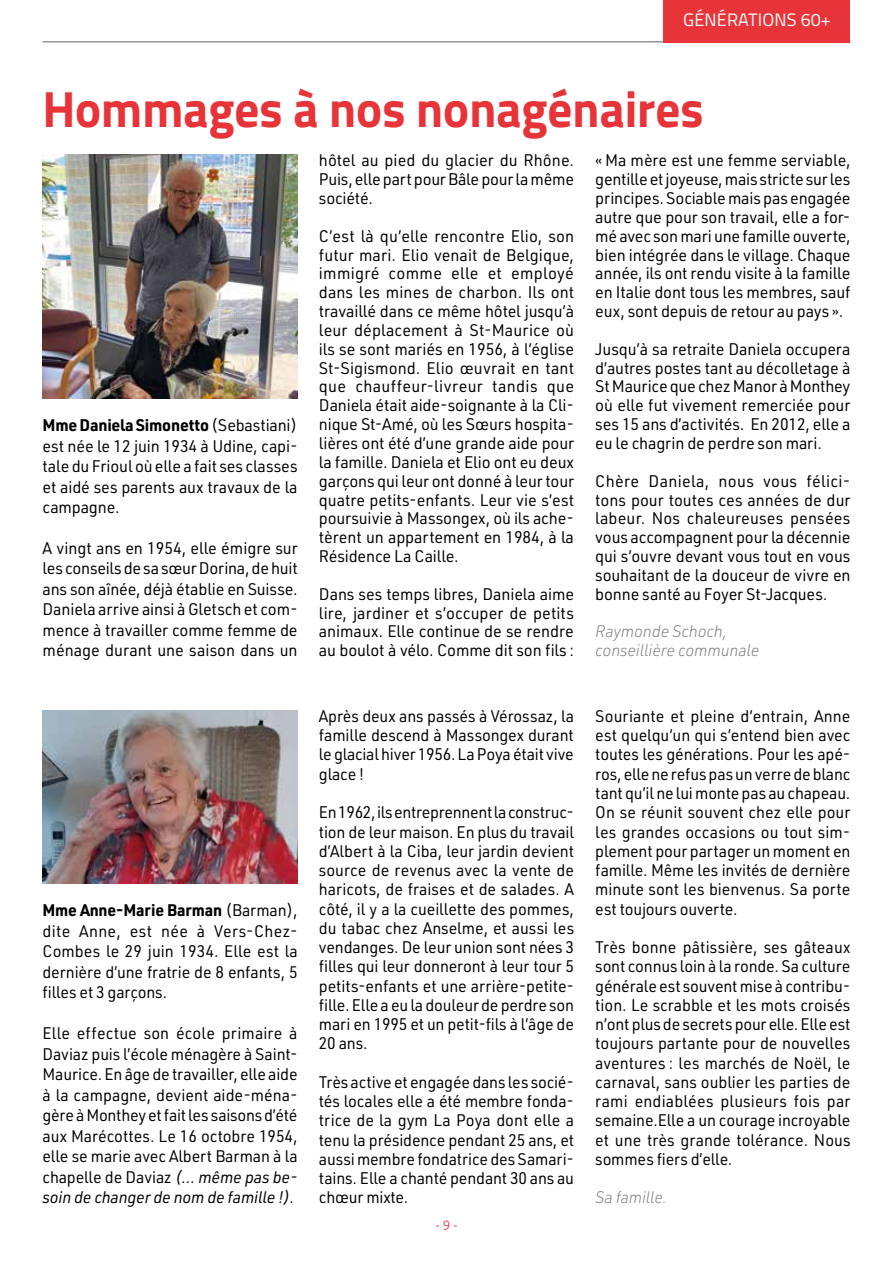
<style>
.page{position:relative;width:893px;height:1263px;background:#fff}
.page>*{position:absolute;margin:0;border:0;box-sizing:border-box;transform-origin:0 0}
.t1{font:700 51px "Titillium Web";color:#e73439;scale:.96 1}
.t2{font:18px "Titillium Web";letter-spacing:.01em;color:#fff}
.t3{font:16.5px/19.2px "URWDIN";letter-spacing:-.01em;color:#000;text-align:justify;scale:.96 1}
.t4{font:16.5px/18.9px "URWDIN";letter-spacing:-.01em;color:#000;text-align:justify}
.t5{font:italic 300 16.5px/18.9px "URWDIN";letter-spacing:-.01em;color:#878787}
.t6{font:italic 300 16.5px "URWDIN";letter-spacing:-.01em;color:#878787;scale:.96 1}
.t7{font:300 13.5px "Ubuntu";color:#e73439}
.s1{font-weight:700}
.s2{font-style:italic}
</style>
<div class="page">
<hr style="left:43px;top:41px;width:807px;height:2px;background:#939599">
<div style="left:663px;top:0;width:187px;height:43px;background:#e73439"></div>
<img style="left:43px;top:710px;width:255px;height:173px">
<img style="left:42px;top:154px;width:256px;height:244px">
<p class="t2" style="left:683px;top:7px;width:149px">GÉNÉRATIONS 60+</p>
<h1 class="t1" style="left:42px;top:70px;width:690px">Hommages à nos nonagénaires</h1>
<p class="t4" style="left:43px;top:415px;width:257px;line-height:20.4px"><span class="s1">Mme Daniela Simonetto</span> (Sebastiani) est née le 12 juin 1934 à Udine, capi&shy;tale du Frioul où elle a fait ses classes et aidé ses parents aux travaux de la campagne.</p>
<p class="t4" style="left:43px;top:537px;width:257px;line-height:20.4px">A vingt ans en 1954, elle émigre sur les conseils de sa sœur Dorina, de huit ans son aînée, déjà établie en Suisse.<br>Daniela arrive ainsi à Gletsch et com&shy;mence à travailler comme femme de ménage durant une saison dans un</p>
<p class="t3" style="left:43px;top:899px;width:267px;line-height:20.5px"><span class="s1">Mme Anne-Marie Barman</span> (Barman), dite Anne, est née à Vers-Chez-Combes le 29 juin 1934. Elle est la dernière d’une fratrie de 8 enfants, 5 filles et 3 garçons.</p>
<p class="t3" style="left:43px;top:1023px;width:267px;line-height:20.5px">Elle effectue son école primaire à Daviaz puis l’école ménagère à Saint-Maurice. En âge de travailler, elle aide à la campagne, devient aide-ména&shy;gère à Monthey et fait les saisons d’été aux Marécottes. Le 16 octobre 1954, elle se marie avec Albert Barman à la chapelle de Daviaz <span class="s2">(… même pas be&shy;soin de changer de nom de famille !).</span></p>
<p class="t4" style="left:319px;top:150px;width:257px">hôtel au pied du glacier du Rhône.<br>Puis, elle part pour Bâle pour la même société.</p>
<p class="t4" style="left:319px;top:226px;width:257px">C’est là qu’elle rencontre Elio, son futur mari. Elio venait de Belgique, immigré comme elle et employé dans les mines de charbon. Ils ont travaillé dans ce même hôtel jusqu’à leur déplacement à St-Maurice où ils se sont mariés en 1956, à l’église St-Sigismond. Elio œuvrait en tant que chauffeur-livreur tandis que Daniela était aide-soignante à la Cli&shy;nique St-Amé, où les Sœurs hospita&shy;lières ont été d’une grande aide pour la famille. Daniela et Elio ont eu deux garçons qui leur ont donné à leur tour quatre petits-enfants. Leur vie s’est poursuivie à Massongex, où ils ache&shy;tèrent un appartement en 1984, à la Résidence La Caille.</p>
<p class="t4" style="left:319px;top:584px;width:257px">Dans ses temps libres, Daniela aime lire, jardiner et s’occuper de petits animaux. Elle continue de se rendre au boulot à vélo. Comme dit son fils :</p>
<p class="t4" style="left:595px;top:150px;width:257px">« Ma mère est une femme serviable, gentille et joyeuse, mais stricte sur les principes. Sociable mais pas engagée autre que pour son travail, elle a for&shy;mé avec son mari une famille ouverte, bien intégrée dans le village. Chaque année, ils ont rendu visite à la famille en Italie dont tous les membres, sauf eux, sont depuis de retour au pays ».</p>
<p class="t4" style="left:595px;top:339px;width:257px">Jusqu’à sa retraite Daniela occupera d’autres postes tant au décolletage à St Maurice que chez Manor à Monthey où elle fut vivement remerciée pour ses 15 ans d’activités. En 2012, elle a eu le chagrin de perdre son mari.</p>
<p class="t4" style="left:595px;top:471px;width:257px">Chère Daniela, nous vous félici&shy;tons pour toutes ces années de dur labeur. Nos chaleureuses pensées vous accompagnent pour la décennie qui s’ouvre devant vous tout en vous souhaitant de la douceur de vivre en bonne santé au Foyer St-Jacques.</p>
<p class="t5" style="left:595px;top:622px;width:166px">Raymonde Schoch, conseillière communale</p>
<p class="t3" style="left:319px;top:706px;width:267px">Après deux ans passés à Vérossaz, la famille descend à Massongex durant le glacial hiver 1956. La Poya était vive glace !</p>
<p class="t3" style="left:319px;top:802px;width:267px">En 1962, ils entreprennent la construc&shy;tion de leur maison. En plus du travail d’Albert à la Ciba, leur jardin devient source de revenus avec la vente de haricots, de fraises et de salades. A côté, il y a la cueillette des pommes, du tabac chez Anselme, et aussi les vendanges. De leur union sont nées 3 filles qui leur donneront à leur tour 5 petits-enfants et une arrière-petite&shy;fille. Elle a eu la douleur de perdre son mari en 1995 et un petit-fils à l’âge de 20 ans.</p>
<p class="t3" style="left:319px;top:1072px;width:267px">Très active et engagée dans les socié&shy;tés locales elle a été membre fonda&shy;trice de la gym La Poya dont elle a tenu la présidence pendant 25 ans, et aussi membre fondatrice des Samari&shy;tains. Elle a chanté pendant 30 ans au chœur mixte.</p>
<p class="t7" style="left:436px;top:1217px;width:23px">- 9 -</p>
<p class="t3" style="left:595px;top:706px;width:267px">Souriante et pleine d’entrain, Anne est quelqu’un qui s’entend bien avec toutes les générations. Pour les apé&shy;ros, elle ne refus pas un verre de blanc tant qu’il ne lui monte pas au chapeau.<br>On se réunit souvent chez elle pour les grandes occasions ou tout sim&shy;plement pour partager un moment en famille. Même les invités de dernière minute sont les bienvenus. Sa porte est toujours ouverte.</p>
<p class="t3" style="left:595px;top:937px;width:267px">Très bonne pâtissière, ses gâteaux sont connus loin à la ronde. Sa culture générale est souvent mise à contribu&shy;tion. Le scrabble et les mots croisés n’ont plus de secrets pour elle. Elle est toujours partante pour de nouvelles aventures : les marchés de Noël, le carnaval, sans oublier les parties de rami endiablées plusieurs fois par semaine.Elle a un courage incroyable et une très grande tolérance. Nous sommes fiers d’elle.</p>
<p class="t6" style="left:595px;top:1187px;width:76px">Sa famille.</p>
</div>
